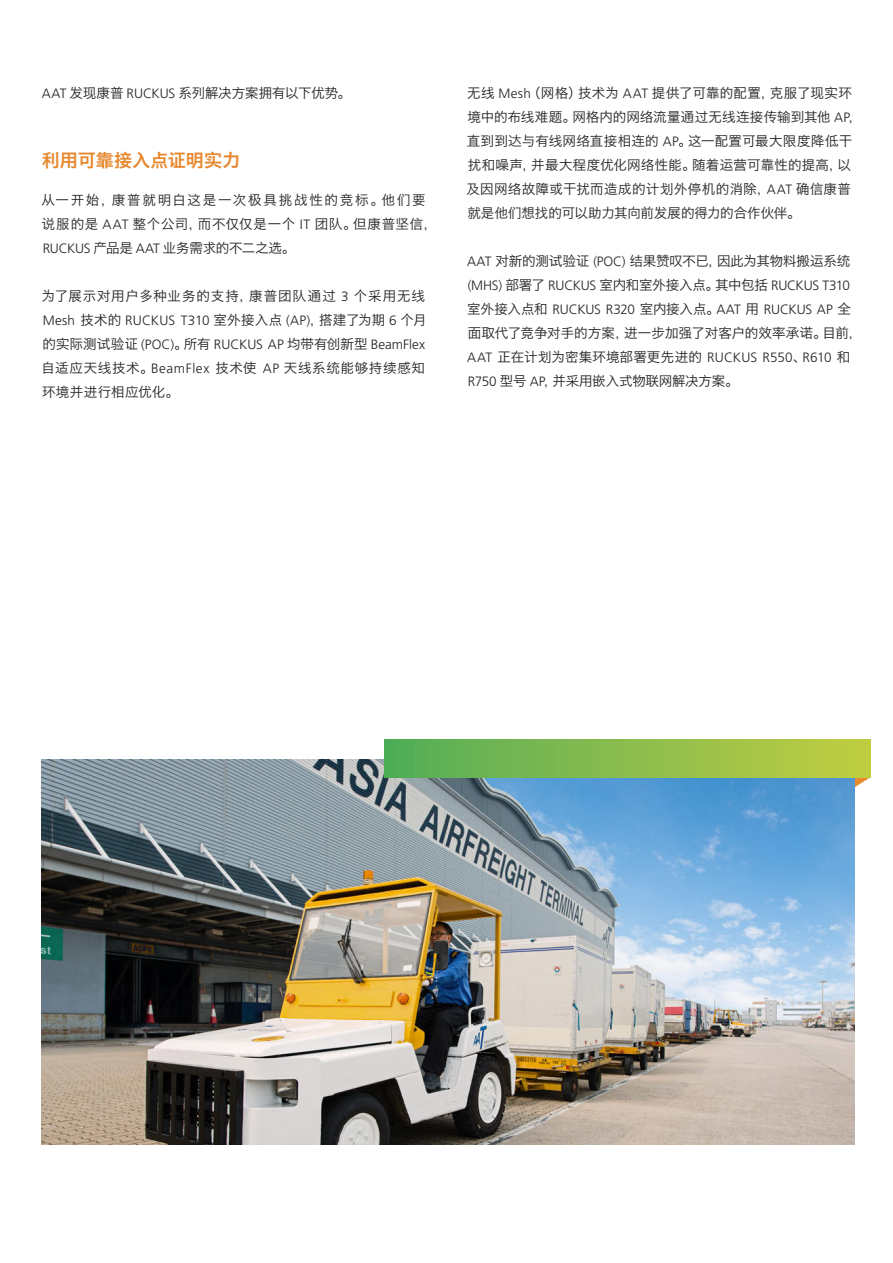
<style>
.page{position:relative;width:893px;height:1263px;background:#fff}
.page>*{position:absolute;margin:0;border:0;box-sizing:border-box;transform-origin:0 0}
.hading04{font:18px "Hiragino Sans GB W6";letter-spacing:.005em;color:#e7882e}
.hading04-2{font:13.5px/24px "Hiragino Sans GB W3";letter-spacing:-.01em;color:#231f20}
.hading04-3{font:13.5px/24px "Hiragino Sans GB W3";letter-spacing:.015em;color:#231f20}
.hading04-4{font:13.5px/24px "Hiragino Sans GB W3";letter-spacing:.055em;color:#231f20}
.hading04-5{font:13.5px/24px "Hiragino Sans GB W3";letter-spacing:.065em;color:#231f20}
.s1{font-family:"Frutiger LT Pro";font-weight:300}
</style>
<div class="page">
<svg style="left:854px;top:777px;width:17px;height:19px"></svg>
<img style="left:41px;top:759px;width:813px;height:385px">
<div style="left:385px;top:739px;width:486px;height:38px;background:linear-gradient(to right,#52ac58,#c2cd42)"></div>
<p class="hading04-2" style="left:42px;top:81px;width:311px"><span class="s1">AAT</span> 发现康普 <span class="s1">RUCKUS</span> 系列解决方案拥有以下优势。</p>
<p class="hading04" style="left:42px;top:148px;width:200px">利用可靠接入点证明实力</p>
<p class="hading04-5" style="left:42px;top:188px;width:397px">从一开始，康普就明白这是一次极具挑战性的竞标。他们要说服的是 <span class="s1">AAT</span> 整个公司，而不仅仅是一个 <span class="s1">IT</span> 团队。但康普坚信，<br><span class="s1">RUCKUS</span> 产品是 <span class="s1">AAT</span> 业务需求的不二之选。</p>
<p class="hading04-4" style="left:41px;top:284px;width:387px">为了展示对用户多种业务的支持，康普团队通过 <span class="s1">3</span> 个采用无线<span class="s1">Mesh</span> 技术的 <span class="s1">RUCKUS T310</span> 室外接入点 <span class="s1">(AP)</span>，搭建了为期 <span class="s1">6</span> 个月的实际测试验证 <span class="s1">(POC)</span>。所有 <span class="s1">RUCKUS AP</span> 均带有创新型 <span class="s1">BeamFlex</span>自适应天线技术。<span class="s1">BeamFlex</span> 技术使 <span class="s1">AP</span> 天线系统能够持续感知环境并进行相应优化。</p>
<p class="hading04-3" style="left:466px;top:81px;width:397px">无线 <span class="s1">Mesh</span>（网格）技术为 <span class="s1">AAT</span> 提供了可靠的配置，克服了现实环境中的布线难题。网格内的网络流量通过无线连接传输到其他 <span class="s1">AP</span>，直到到达与有线网络直接相连的 <span class="s1">AP</span>。这一配置可最大限度降低干扰和噪声，并最大程度优化网络性能。随着运营可靠性的提高，以及因网络故障或干扰而造成的计划外停机的消除，<span class="s1">AAT</span> 确信康普就是他们想找的可以助力其向前发展的得力的合作伙伴。</p>
<p class="hading04-2" style="left:467px;top:249px;width:396px"><span class="s1">AAT</span> 对新的测试验证 <span class="s1">(POC)</span> 结果赞叹不已，因此为其物料搬运系统<span class="s1">(MHS)</span> 部署了 <span class="s1">RUCKUS</span> 室内和室外接入点。其中包括 <span class="s1">RUCKUS T310</span>室外接入点和 <span class="s1">RUCKUS R320</span> 室内接入点。<span class="s1">AAT</span> 用 <span class="s1">RUCKUS AP</span> 全面取代了竞争对手的方案，进一步加强了对客户的效率承诺。目前，<span class="s1">AAT</span> 正在计划为密集环境部署更先进的 <span class="s1">RUCKUS R550</span>、<span class="s1">R610</span> 和<span class="s1">R750</span> 型号 <span class="s1">AP</span>，并采用嵌入式物联网解决方案。</p>
</div>
